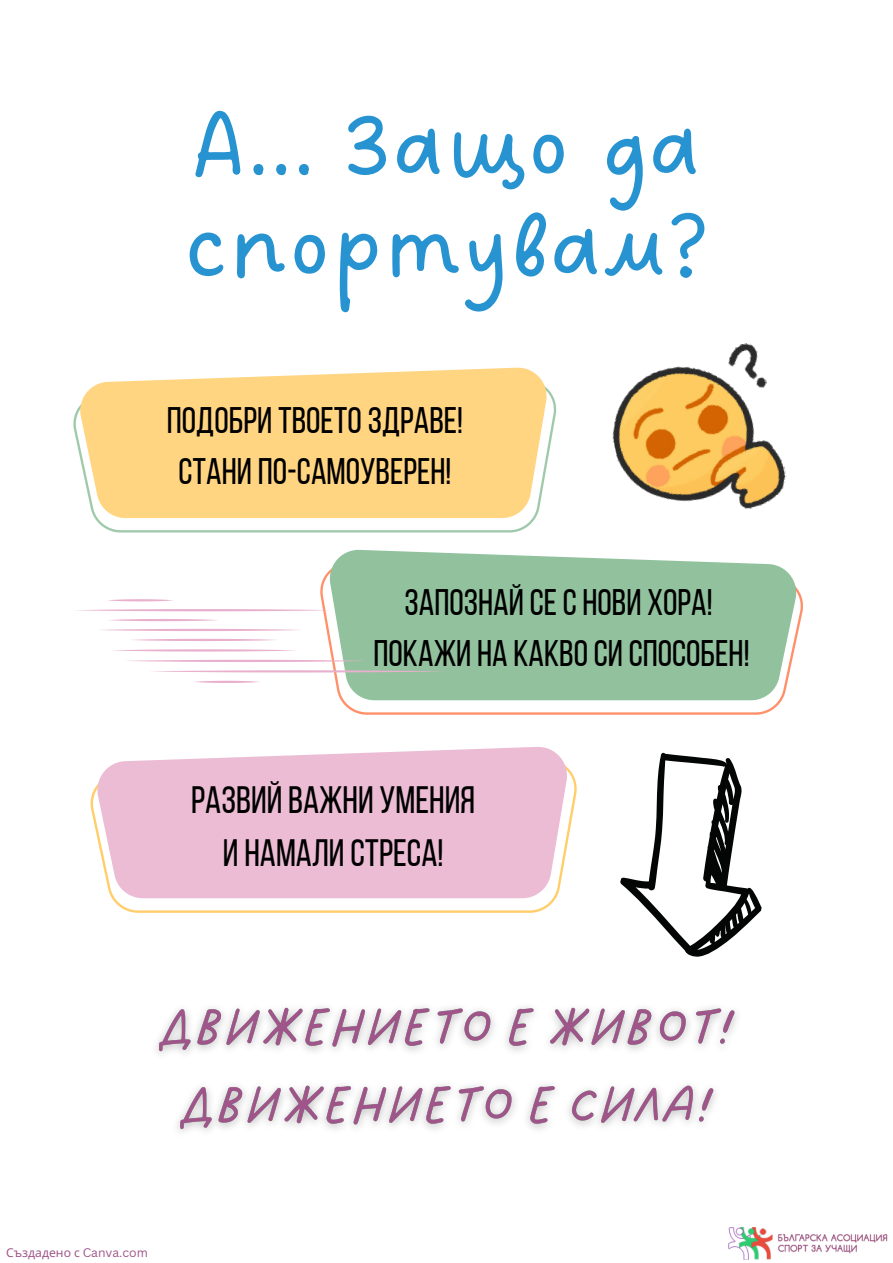
<style>
.page{position:relative;width:893px;height:1263px;background:#fff}
.page>*{position:absolute;margin:0;border:0;box-sizing:border-box;transform-origin:0 0}
.t1{font:100.57px/100.2px "DO Sans Regular";color:#2793d1}
.t2{font:38.1px "Bebas Neue";color:#000}
.t3{font:36.9px "Bebas Neue";color:#000}
.t4{font:12.15px "Noto Sans";color:#9f5589}
.s1{font-family:"Canva Sans"}
</style>
<div class="page">
<svg style="left:73px;top:387px;width:483px;height:145px"></svg>
<svg style="left:80px;top:368px;width:466px;height:150px;background:#fed88b"></svg>
<svg style="left:320px;top:570px;width:483px;height:145px"></svg>
<svg style="left:330px;top:550px;width:466px;height:150px;background:#9bc5a5"></svg>
<svg style="left:91px;top:767px;width:486px;height:146px"></svg>
<svg style="left:97px;top:747px;width:470px;height:151px;background:#ecc1d6"></svg>
<svg style="left:101px;top:629px;width:199px;height:2px"></svg>
<svg style="left:127px;top:660px;width:240px;height:2px"></svg>
<svg style="left:152px;top:670px;width:294px;height:2px"></svg>
<svg style="left:113px;top:649px;width:182px;height:2px"></svg>
<svg style="left:108px;top:619px;width:110px;height:2px"></svg>
<svg style="left:108px;top:599px;width:65px;height:2px"></svg>
<svg style="left:194px;top:681px;width:66px;height:2px"></svg>
<svg style="left:76px;top:609px;width:256px;height:2px"></svg>
<svg style="left:132px;top:639px;width:145px;height:2px"></svg>
<img style="left:612px;top:343px;width:175px;height:166px">
<svg style="left:620px;top:752px;width:142px;height:205px"></svg>
<img style="left:729px;top:1227px;width:159px;height:32px">
<img style="left:156px;top:1007px;width:581px;height:125px">
<p class="t1" style="left:184px;top:99px;width:528px">A... Защо да спортувам?</p>
<p class="t3" style="left:167px;top:405px;width:297px">Подобри твоетоздраве!</p>
<p class="t3" style="left:178px;top:456px;width:274px">Стани по-самоуверен!</p>
<p class="t3" style="left:404px;top:587px;width:310px">ЗАпознай сес нови хора!</p>
<p class="t3" style="left:373px;top:639px;width:377px">ПОКАЖИ НА КАКВОСИ СПОСОБЕН!</p>
<p class="t2" style="left:191px;top:784px;width:286px">развий важни умения</p>
<p class="t2" style="left:223px;top:837px;width:222px">и НАМАЛИ СТРЕСА!</p>
<p class="t4" style="left:6px;top:1243px;width:143px">Създадено с <span class="s1">Canva.com</span></p>
</div>
